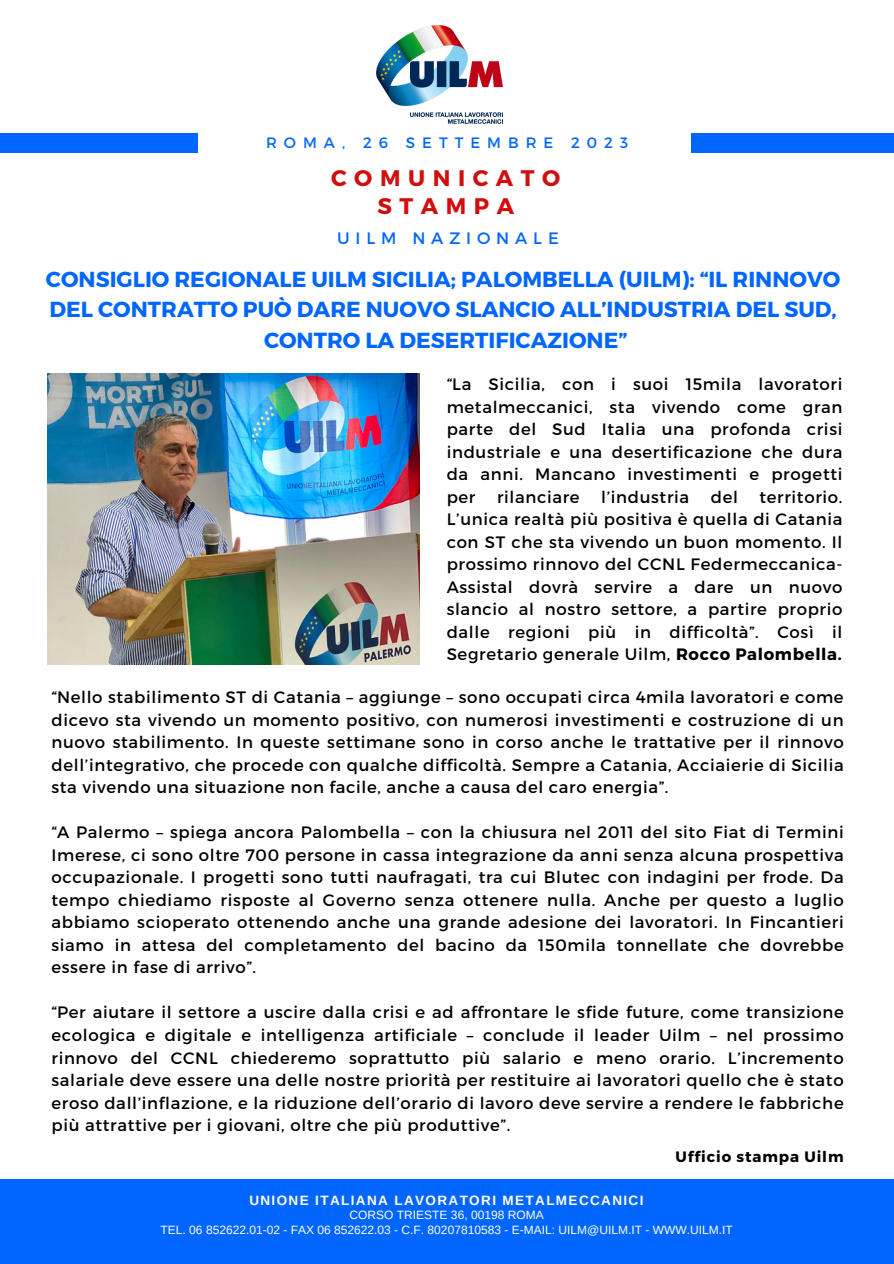
<style>
.page{position:relative;width:894px;height:1264px;background:#fff}
.page>*{position:absolute;margin:0;border:0;box-sizing:border-box;transform-origin:0 0}
.t1{font:700 22.5px "Montserrat";letter-spacing:.335em;color:#d10e0e}
.t2{font:700 21.75px "Montserrat";color:#06f}
.t3{font:16.5px/22.5px "Montserrat";letter-spacing:.04em;color:#000;text-align:justify}
.t4{font:16.5px "Montserrat";letter-spacing:.355em;color:#06f}
.t5{font:15px "Montserrat";letter-spacing:.465em;color:#06f}
.t6{font:700 15px "Montserrat";letter-spacing:.06em;color:#000}
.t7{font:700 13.5px "Arimo";letter-spacing:.1em;color:#fff}
.t8{font:12px "Arimo";color:#fff}
.s1{font-weight:700}
</style>
<div class="page">
<div style="left:0;top:134px;width:198px;height:19px;background:#06f"></div>
<div style="left:690px;top:134px;width:203px;height:19px;background:#06f"></div>
<img style="left:376px;top:25px;width:126px;height:98px">
<div style="left:0;top:1179px;width:893px;height:84px;background:#06f"></div>
<img style="left:48px;top:373px;width:371px;height:291px">
<p class="t5" style="left:266px;top:133px;width:363px">ROMA, 26 SETTEMBRE 2023</p>
<p class="t1" style="left:331px;top:163px;width:231px">COMUNICATO</p>
<p class="t1" style="left:377px;top:191px;width:138px">STAMPA</p>
<p class="t4" style="left:337px;top:227px;width:223px">UILM NAZIONALE</p>
<p class="t2" style="left:46px;top:265px;width:795px">CONSIGLIO REGIONALE UILM SICILIA; PALOMBELLA (UILM): “IL RINNOVO</p>
<p class="t2" style="left:50px;top:295px;width:788px">DEL CONTRATTO PUÒ DARE NUOVO SLANCIO ALL’INDUSTRIA DEL SUD,</p>
<p class="t2" style="left:264px;top:326px;width:365px">CONTRO LA DESERTIFICAZIONE”</p>
<p class="t3" style="left:446px;top:372px;width:397px">“La Sicilia, con i suoi 15mila lavoratori metalmeccanici, sta vivendo come gran parte del Sud Italia una profonda crisi industriale e una desertificazione che dura da anni. Mancano investimenti e progetti per</p>
<p class="t3" style="left:446px;top:485px;width:397px;text-indent:313px">territorio.<br>L’unica realtà più positiva è quella di Catania con ST che sta vivendo un buon momento. Il prossimo rinnovo del CCNL Federmeccanica-Assistal dovrà servire a dare un nuovo slancio al nostro settore, a partire proprio dalle regioni più in difficoltà”. Così il Segretario generale Uilm, <span class="s1">Rocco Palombella.</span></p>
<p class="t3" style="left:497px;top:485px;width:84px">rilanciare</p>
<p class="t3" style="left:601px;top:485px;width:89px">l’industria</p>
<p class="t3" style="left:710px;top:485px;width:29px">del</p>
<p class="t3" style="left:51px;top:685px;width:793px">“Nello stabilimento ST di Catania – aggiunge – sono occupati circa 4mila lavoratori e come dicevo sta vivendo un momento positivo, con numerosi investimenti e costruzione di un nuovo stabilimento. In queste settimane sono in corso anche le trattative per il rinnovo dell’integrativo, che procede con qualche difficoltà. Sempre a Catania, Acciaierie di Sicilia sta vivendo una situazione non facile, anche a causa del caro energia”.</p>
<p class="t3" style="left:51px;top:820px;width:793px">“A Palermo – spiega ancora Palombella – con la chiusura nel 2011 del sito Fiat di Termini Imerese, ci sono oltre 700 persone in cassa integrazione da anni senza alcuna prospettiva occupazionale. I progetti sono tutti naufragati, tra cui Blutec con indagini per frode. Da tempo chiediamo risposte al Governo senza ottenere nulla. Anche per questo a luglio abbiamo scioperato ottenendo anche una grande adesione dei lavoratori. In Fincantieri siamo in attesa del completamento del bacino da 150mila tonnellate che dovrebbe essere in fase di arrivo”.</p>
<p class="t3" style="left:51px;top:1000px;width:793px">“Per aiutare il settore a uscire dalla crisi e ad affrontare le sfide future, come transizione ecologica e digitale e intelligenza artificiale – conclude il leader Uilm – nel prossimo rinnovo del CCNL chiederemo soprattutto più salario e meno orario. L’incremento salariale deve essere una delle nostre priorità per restituire ai lavoratori quello che è stato eroso dall’inflazione, e la riduzione dell’orario di lavoro deve servire a rendere le fabbriche più attrattive per i giovani, oltre che più produttive”.</p>
<p class="t6" style="left:675px;top:1147px;width:169px">Ufficio stampa Uilm</p>
<p class="t7" style="left:249px;top:1193px;width:395px">UNIONE ITALIANA LAVORATORI METALMECCANICI</p>
<p class="t8" style="left:349px;top:1207px;width:196px">CORSO TRIESTE 36, 00198 ROMA</p>
<p class="t8" style="left:160px;top:1223px;width:573px">TEL. 06 852622.01-02 - FAX 06 852622.03 - C.F. 80207810583 - E-MAIL: UILM@UILM.IT - WWW.UILM.IT</p>
</div>
